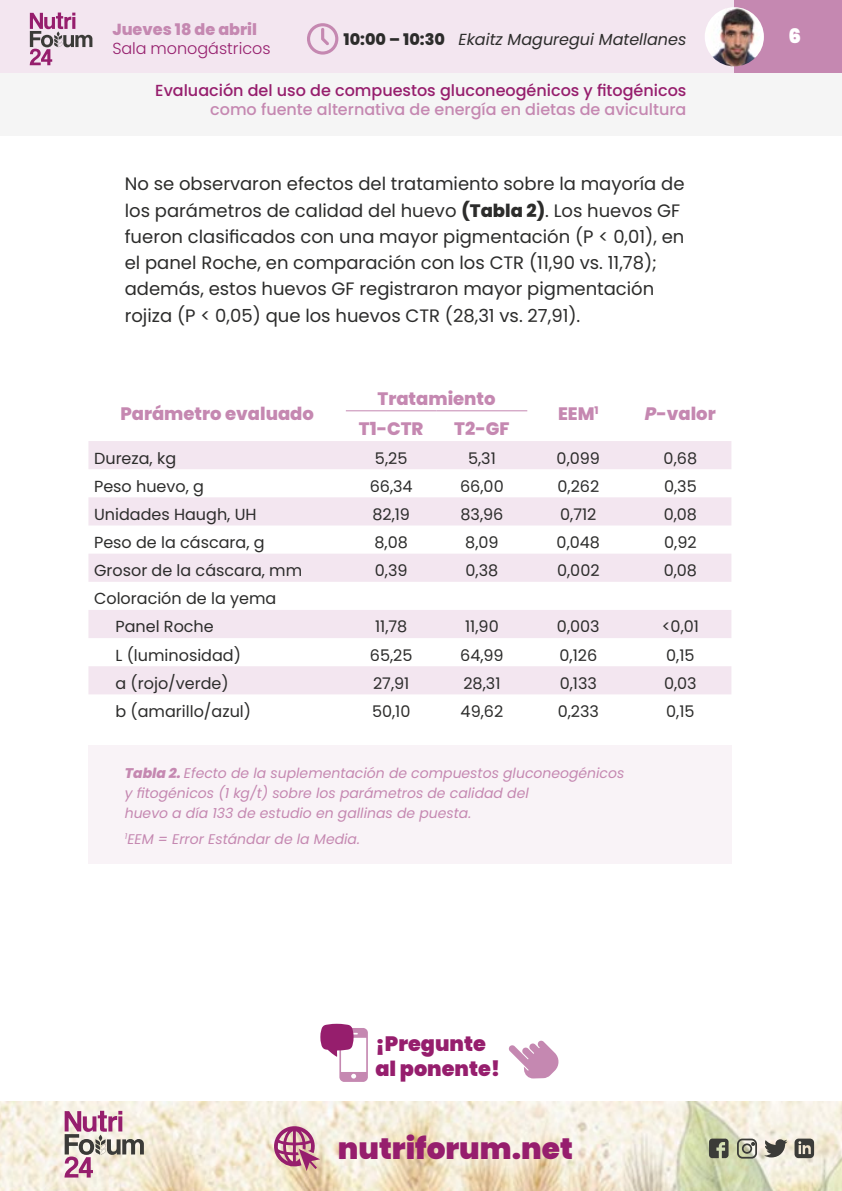
<style>
.page{position:relative;width:842px;height:1191px;background:#fff}
.page>*{position:absolute;margin:0;border:0;box-sizing:border-box;transform-origin:0 0}
.t1{font:900 29.6px "Poppins";color:#961e6d}
.t2{font:900 20.8px/25px "Poppins";color:#961e6d}
.t3{font:900 20px "Poppins";color:#fff}
._01_Texto{font:18px/26.2px "Poppins";color:#2c2c2b}
._01_Texto-2{font:800 18px "Poppins";color:#c588b1}
._01_Texto-3{font:16px "Poppins";color:#2c2c2b}
.t4{font:500 16px "Poppins";color:#961e6d}
.t5{font:500 16px "Poppins";color:#c588b1}
.t6{font:italic 16px "Poppins";color:#2c2c2b}
.t7{font:300 16px "Poppins";color:#961e6d}
.t8{font:800 16px "Poppins";color:#c588b1}
._01_Texto-4{font:italic 14px/20px "Poppins";color:#c588b1}
.s1{font-weight:800;font-style:normal}
.s2{font-weight:800}
.s3{font-style:italic}
</style>
<div class="page">
<div style="left:88px;top:745px;width:644px;height:118px;background:#f9f3f7"></div>
<svg style="left:88px;top:441px;width:643px;height:253px;fill:#f3e6f0"></svg>
<hr style="left:346px;top:410px;width:91px;height:1px;background:#c588b1">
<hr style="left:437px;top:410px;width:90px;height:1px;background:#c588b1">
<div style="left:0;top:45px;width:842px;height:90px;background:#f5f5f5"></div>
<img style="left:0;top:1101px;width:842px;height:90px">
<div style="left:0;top:0;width:842px;height:72px;background:#f3e6f0"></div>
<div style="left:734px;top:0;width:108px;height:72px;background:#c588b1"></div>
<svg style="left:307px;top:23px;width:31px;height:32px"></svg>
<img style="left:705px;top:7px;width:59px;height:59px;border-radius:30px">
<svg style="left:709px;top:1138px;width:19px;height:20px"></svg>
<svg style="left:737px;top:1138px;width:20px;height:20px"></svg>
<svg style="left:764px;top:1139px;width:23px;height:18px"></svg>
<svg style="left:794px;top:1138px;width:20px;height:20px"></svg>
<svg style="left:274px;top:1126px;width:46px;height:45px;background:#c68a9e"></svg>
<svg style="left:320px;top:1023px;width:48px;height:59px"></svg>
<svg style="left:508px;top:1040px;width:51px;height:38px"></svg>
<svg style="left:30px;top:13px;width:62px;height:52px"></svg>
<svg style="left:65px;top:1110px;width:79px;height:67px;background:#cbb2b6"></svg>
<p class="t8" style="left:112px;top:21px;width:146px">Jueves 18 de abril</p>
<p class="t7" style="left:112px;top:39px;width:160px">Sala monogástricos</p>
<p class="t6" style="left:343px;top:30px;width:344px"><span class="s1">10:00 – 10:30</span> Ekaitz Maguregui Matellanes</p>
<p class="t3" style="left:788px;top:24px;width:14px">6</p>
<p class="t4" style="left:155px;top:81px;width:533px">Evaluación del uso de compuestos gluconeogénicos y fitogénicos</p>
<p class="t5" style="left:210px;top:100px;width:478px">como fuente alternativa de energía en dietas de avicultura</p>
<p class="_01_Texto" style="left:125px;top:171px;width:561px">No se observaron efectos del tratamiento sobre la mayoría de los parámetros de calidad del huevo <span class="s2">(Tabla 2)</span>. Los huevos GF fueron clasificados con una mayor pigmentación (P &lt; 0,01), en el panel Roche, en comparación con los CTR (11,90 vs. 11,78); además, estos huevos GF registraron mayor pigmentación rojiza (P &lt; 0,05) que los huevos CTR (28,31 vs. 27,91).</p>
<p class="_01_Texto-2" style="left:120px;top:403px;width:195px">Parámetro evaluado</p>
<p class="_01_Texto-2" style="left:377px;top:388px;width:120px">Tratamiento</p>
<p class="_01_Texto-2" style="left:359px;top:418px;width:66px">T1-CTR</p>
<p class="_01_Texto-2" style="left:454px;top:418px;width:57px">T2-GF</p>
<p class="_01_Texto-2" style="left:558px;top:403px;width:42px">EEM<sup>1</sup></p>
<p class="_01_Texto-2" style="left:645px;top:403px;width:72px"><span class="s3">P</span>-valor</p>
<p class="_01_Texto-3" style="left:94px;top:448px;width:84px">Dureza, kg</p>
<p class="_01_Texto-3" style="left:375px;top:448px;width:34px">5,25</p>
<p class="_01_Texto-3" style="left:468px;top:448px;width:29px">5,31</p>
<p class="_01_Texto-3" style="left:557px;top:448px;width:45px">0,099</p>
<p class="_01_Texto-3" style="left:664px;top:448px;width:35px">0,68</p>
<p class="_01_Texto-3" style="left:94px;top:477px;width:111px">Peso huevo, g</p>
<p class="_01_Texto-3" style="left:370px;top:477px;width:44px">66,34</p>
<p class="_01_Texto-3" style="left:460px;top:477px;width:45px">66,00</p>
<p class="_01_Texto-3" style="left:557px;top:477px;width:43px">0,262</p>
<p class="_01_Texto-3" style="left:664px;top:477px;width:34px">0,35</p>
<p class="_01_Texto-3" style="left:94px;top:505px;width:164px">Unidades Haugh, UH</p>
<p class="_01_Texto-3" style="left:372px;top:505px;width:39px">82,19</p>
<p class="_01_Texto-3" style="left:460px;top:505px;width:44px">83,96</p>
<p class="_01_Texto-3" style="left:560px;top:505px;width:38px">0,712</p>
<p class="_01_Texto-3" style="left:664px;top:505px;width:35px">0,08</p>
<p class="_01_Texto-3" style="left:94px;top:533px;width:172px">Peso de la cáscara, g</p>
<p class="_01_Texto-3" style="left:374px;top:533px;width:35px">8,08</p>
<p class="_01_Texto-3" style="left:465px;top:533px;width:35px">8,09</p>
<p class="_01_Texto-3" style="left:557px;top:533px;width:45px">0,048</p>
<p class="_01_Texto-3" style="left:664px;top:533px;width:34px">0,92</p>
<p class="_01_Texto-3" style="left:94px;top:561px;width:210px">Grosor de la cáscara, mm</p>
<p class="_01_Texto-3" style="left:375px;top:561px;width:34px">0,39</p>
<p class="_01_Texto-3" style="left:466px;top:561px;width:34px">0,38</p>
<p class="_01_Texto-3" style="left:557px;top:561px;width:44px">0,002</p>
<p class="_01_Texto-3" style="left:664px;top:561px;width:35px">0,08</p>
<p class="_01_Texto-3" style="left:94px;top:589px;width:184px">Coloración de la yema</p>
<p class="_01_Texto-3" style="left:115px;top:617px;width:100px">Panel Roche</p>
<p class="_01_Texto-3" style="left:375px;top:617px;width:34px">11,78</p>
<p class="_01_Texto-3" style="left:465px;top:617px;width:35px">11,90</p>
<p class="_01_Texto-3" style="left:557px;top:617px;width:44px">0,003</p>
<p class="_01_Texto-3" style="left:662px;top:617px;width:39px">&lt;0,01</p>
<p class="_01_Texto-3" style="left:115px;top:645px;width:127px">L (luminosidad)</p>
<p class="_01_Texto-3" style="left:370px;top:645px;width:44px">65,25</p>
<p class="_01_Texto-3" style="left:460px;top:645px;width:45px">64,99</p>
<p class="_01_Texto-3" style="left:559px;top:645px;width:39px">0,126</p>
<p class="_01_Texto-3" style="left:666px;top:645px;width:30px">0,15</p>
<p class="_01_Texto-3" style="left:115px;top:674px;width:115px">a (rojo/verde)</p>
<p class="_01_Texto-3" style="left:373px;top:674px;width:38px">27,91</p>
<p class="_01_Texto-3" style="left:463px;top:674px;width:39px">28,31</p>
<p class="_01_Texto-3" style="left:560px;top:674px;width:39px">0,133</p>
<p class="_01_Texto-3" style="left:664px;top:674px;width:34px">0,03</p>
<p class="_01_Texto-3" style="left:115px;top:702px;width:137px">b (amarillo/azul)</p>
<p class="_01_Texto-3" style="left:372px;top:702px;width:40px">50,10</p>
<p class="_01_Texto-3" style="left:461px;top:702px;width:44px">49,62</p>
<p class="_01_Texto-3" style="left:558px;top:702px;width:43px">0,233</p>
<p class="_01_Texto-3" style="left:666px;top:702px;width:30px">0,15</p>
<p class="_01_Texto-4" style="left:125px;top:763px;width:501px"><span class="s2">Tabla 2.</span> Efecto de la suplementación de compuestos gluconeogénicos y fitogénicos (1 kg/t) sobre los parámetros de calidad del<br>huevo a día 133 de estudio en gallinas de puesta.</p>
<p class="_01_Texto-4" style="left:125px;top:829px;width:237px"><sup>1</sup>EEM = Error Estándar de la Media.</p>
<h2 class="t2" style="left:375px;top:1031px;width:126px">¡Pregunte al ponente!</h2>
<h1 class="t1" style="left:338px;top:1131px;width:237px">nutriforum.net</h1>
</div>
